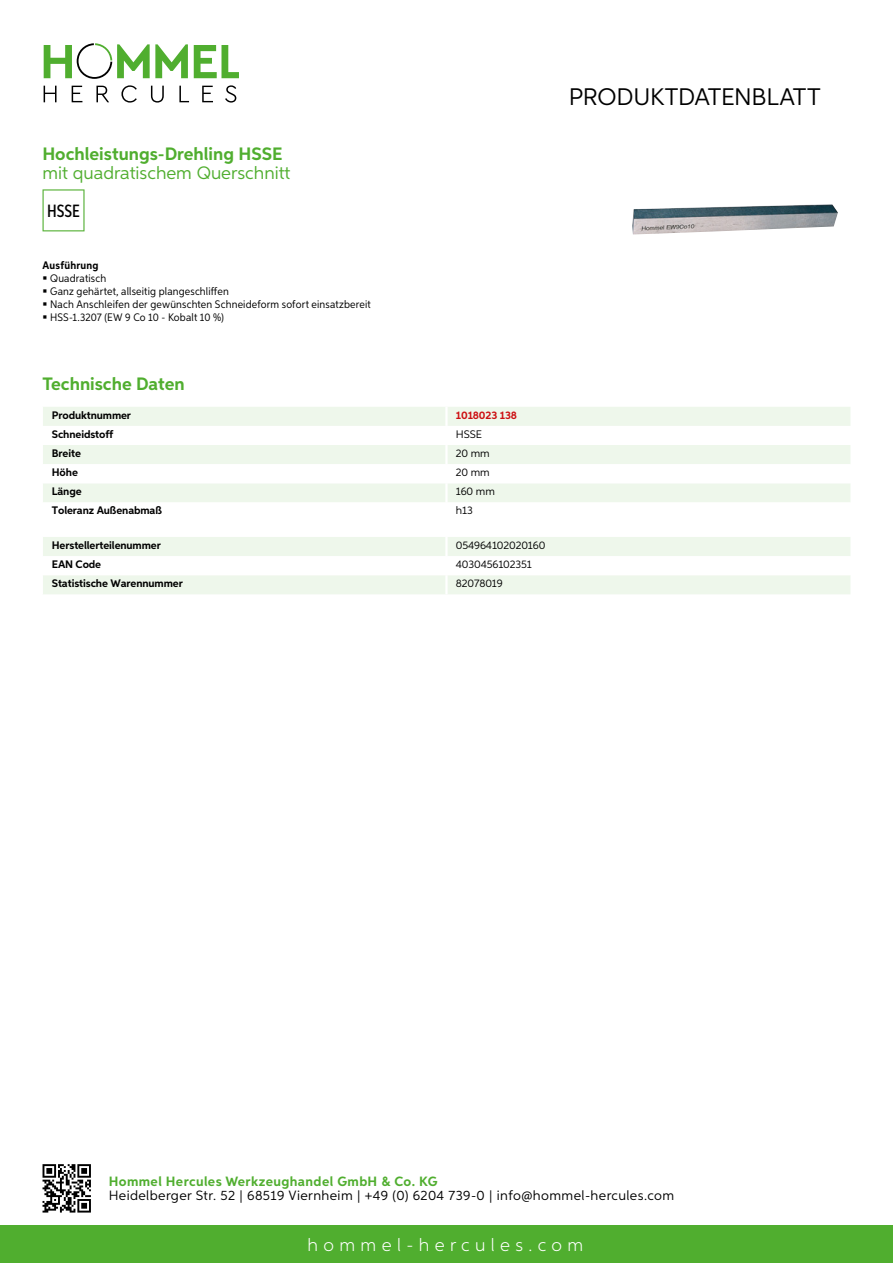
<style>
.page{position:relative;width:893px;height:1263px;background:#fff}
.page>*{position:absolute;margin:0;border:0;box-sizing:border-box;transform-origin:0 0}
.t1{font:24px "Aspira";letter-spacing:-.01em;color:#000}
.t2{font:700 18px "Aspira";color:#50ae2f}
.t3{font:18px "Aspira";color:#50ae2f}
.t4{font:300 18px "Aspira";letter-spacing:.3em;color:#fff}
.t5{font:500 17.85px "Aspira XX Nar";color:#000}
.t6{font:13.5px "Aspira";letter-spacing:.03em;color:#000}
.t7{font:700 13.5px "Aspira";letter-spacing:.03em;color:#50ae2f}
.t8{font:10.95px/12.8px "Aspira Nar";letter-spacing:.015em;color:#000}
.t9{font:700 10.95px "Aspira";letter-spacing:-.01em;color:#000}
.t10{font:10.95px "Aspira";letter-spacing:-.01em;color:#000}
.t11{font:700 10.95px "Aspira";letter-spacing:-.01em;color:#cd1013}
.t12{font:700 10.95px "Aspira Nar";letter-spacing:.02em;color:#000}
</style>
<div class="page">
<div style="left:0;top:1226px;width:893px;height:37px;background:#50ae2f"></div>
<svg style="left:43px;top:1164px;width:48px;height:48px"></svg>
<svg style="left:194px;top:45px;width:45px;height:33px"></svg>
<svg style="left:44px;top:43px;width:144px;height:36px"></svg>
<svg style="left:44px;top:86px;width:13px;height:16px"></svg>
<svg style="left:72px;top:86px;width:10px;height:16px"></svg>
<svg style="left:96px;top:86px;width:13px;height:16px"></svg>
<svg style="left:121px;top:85px;width:16px;height:18px"></svg>
<svg style="left:151px;top:86px;width:13px;height:17px"></svg>
<svg style="left:179px;top:86px;width:10px;height:16px"></svg>
<svg style="left:202px;top:86px;width:11px;height:16px"></svg>
<svg style="left:225px;top:85px;width:11px;height:18px"></svg>
<div style="left:43px;top:407px;width:807px;height:19px;background:#eef7eb"></div>
<svg style="left:43px;top:445px;width:807px;height:57px;fill:#eef7eb"></svg>
<hr style="left:445px;top:407px;width:3px;height:19px;background:#fff">
<hr style="left:445px;top:445px;width:3px;height:19px;background:#fff">
<hr style="left:445px;top:464px;width:3px;height:19px;background:#fff">
<hr style="left:445px;top:483px;width:3px;height:19px;background:#fff">
<svg style="left:43px;top:537px;width:807px;height:57px"></svg>
<hr style="left:445px;top:575px;width:3px;height:19px;background:#fff">
<svg style="left:43px;top:189px;width:42px;height:42px"></svg>
<img style="left:632px;top:204px;width:206px;height:30px">
<h2 class="t2" style="left:43px;top:142px;width:241px">Hochleistungs-Drehling HSSE</h2>
<h2 class="t3" style="left:43px;top:162px;width:249px">mit quadratischem Querschnitt</h2>
<h3 class="t5" style="left:47px;top:200px;width:34px">HSSE</h3>
<p class="t12" style="left:43px;top:259px;width:58px">Ausführung</p>
<p class="t8" style="left:50px;top:272px;width:322px">Quadratisch<br>Ganz gehärtet, allseitig plangeschliffen<br>Nach Anschleifen der gewünschten Schneideform sofort einsatzbereit HSS-1.3207 (EW 9 Co 10 - Kobalt 10 %)</p>
<h2 class="t2" style="left:43px;top:373px;width:144px">Technische Daten</h2>
<p class="t9" style="left:52px;top:408px;width:81px">Produktnummer</p>
<p class="t11" style="left:456px;top:408px;width:63px">1018023 138</p>
<p class="t9" style="left:52px;top:427px;width:63px">Schneidstoff</p>
<p class="t10" style="left:456px;top:427px;width:26px">HSSE</p>
<p class="t9" style="left:52px;top:446px;width:31px">Breite</p>
<p class="t10" style="left:456px;top:446px;width:35px">20 mm</p>
<p class="t9" style="left:52px;top:466px;width:28px">Höhe</p>
<p class="t10" style="left:456px;top:466px;width:35px">20 mm</p>
<p class="t9" style="left:52px;top:485px;width:31px">Länge</p>
<p class="t10" style="left:456px;top:485px;width:41px">160 mm</p>
<p class="t9" style="left:52px;top:504px;width:112px">Toleranz Außenabmaß</p>
<p class="t10" style="left:456px;top:504px;width:18px">h13</p>
<p class="t9" style="left:52px;top:538px;width:111px">Herstellerteilenummer</p>
<p class="t10" style="left:456px;top:538px;width:91px">054964102020160</p>
<p class="t9" style="left:52px;top:557px;width:51px">EAN Code</p>
<p class="t10" style="left:456px;top:558px;width:77px">4030456102351</p>
<p class="t9" style="left:52px;top:577px;width:132px">Statistische Warennummer</p>
<p class="t10" style="left:456px;top:577px;width:48px">82078019</p>
<h1 class="t1" style="left:569px;top:82px;width:253px">Produktdatenblatt</h1>
<p class="t7" style="left:109px;top:1172px;width:330px">Hommel Hercules Werkzeughandel GmbH &amp; Co. KG</p>
<p class="t6" style="left:109px;top:1187px;width:567px">Heidelberger Str. 52 | 68519 Viernheim | +49 (0) 6204 739-0 | info@hommel-hercules.com</p>
<h2 class="t4" style="left:307px;top:1234px;width:277px">hommel-hercules.com</h2>
</div>
